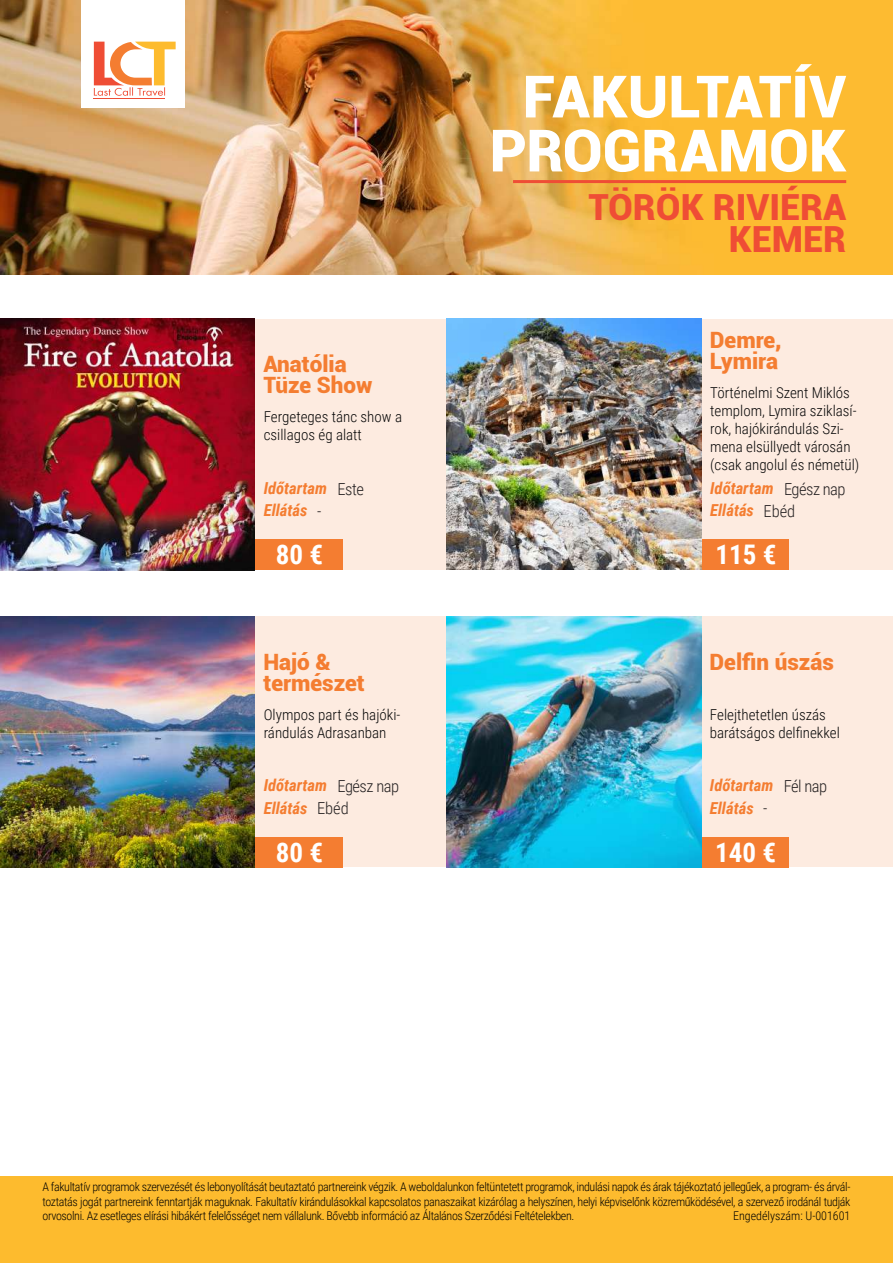
<style>
.page{position:relative;width:893px;height:1263px;background:#fff}
.page>*{position:absolute;margin:0;border:0;box-sizing:border-box;transform-origin:0 0}
.t1{font:900 58.5px/54px "Roboto";letter-spacing:-.005em;color:#fff;text-align:center}
.t2{font:900 36px/31.5px "Roboto";color:#ef4d35;text-align:right}
.t3{font:700 27px "Roboto Condensed";color:#fff}
.t4{font:900 22.5px/21px "Roboto";color:#f47d31}
.t5{font:italic 700 16.5px/22.5px "Roboto Condensed";color:#f47d31}
.t6{font:300 16.5px "Roboto Condensed";letter-spacing:-.03em;color:#231f20}
.t7{font:300 15px/18px "Roboto Condensed";color:#070707}
.t8{font:300 12px/14.4px "Roboto Condensed";letter-spacing:-.03em;color:#000;text-align:justify}
.t9{font:300 12px "Roboto Condensed";color:#000}
</style>
<div class="page">
<img style="left:0;top:0;width:893px;height:274px">
<div style="left:81px;top:0;width:103px;height:108px;background:#fff"></div>
<div style="left:0;top:1176px;width:893px;height:87px;background:#fdbb2e"></div>
<hr style="left:94px;top:98px;width:71px;height:1px;background:#ef4d35">
<svg style="left:94px;top:42px;width:82px;height:54px"></svg>
<hr style="left:513px;top:180px;width:333px;height:3px;background:#ef4d35">
<div style="left:0;top:319px;width:893px;height:250px;background:#fdebe0"></div>
<div style="left:0;top:617px;width:893px;height:250px;background:#fdebe0"></div>
<div style="left:255px;top:540px;width:88px;height:30px;background:#f47d31"></div>
<div style="left:255px;top:837px;width:88px;height:31px;background:#f47d31"></div>
<div style="left:702px;top:540px;width:87px;height:30px;background:#f47d31"></div>
<img style="left:0;top:319px;width:255px;height:251px">
<img style="left:0;top:617px;width:255px;height:251px">
<img style="left:446px;top:319px;width:255px;height:251px">
<div style="left:701px;top:837px;width:88px;height:31px;background:#f47d31"></div>
<img style="left:446px;top:617px;width:255px;height:251px">
<h1 class="t1" style="left:490px;top:67px;width:358px">FAKULTATÍV<br>PROGRAMOK</h1>
<h3 class="t4" style="left:263px;top:353px;width:110px">Anatólia<br>Tüze Show</h3>
<p class="t7" style="left:264px;top:407px;width:140px">Fergeteges tánc show a csillagos ég alatt</p>
<h3 class="t5" style="left:264px;top:476px;width:65px">Időtartam</h3>
<h3 class="t5" style="left:264px;top:498px;width:45px">Ellátás</h3>
<h3 class="t6" style="left:317px;top:499px;width:6px">-</h3>
<h3 class="t3" style="left:276px;top:536px;width:49px">80 €</h3>
<h3 class="t6" style="left:338px;top:477px;width:28px">Este</h3>
<h3 class="t4" style="left:263px;top:650px;width:103px">Hajó &amp; természet</h3>
<p class="t7" style="left:264px;top:705px;width:138px">Olympos part és hajóki&shy;rándulás Adrasanban</p>
<h3 class="t5" style="left:264px;top:773px;width:65px">Időtartam</h3>
<h3 class="t6" style="left:338px;top:774px;width:63px">Egész nap</h3>
<h3 class="t5" style="left:264px;top:796px;width:45px">Ellátás</h3>
<h3 class="t6" style="left:317px;top:797px;width:33px">Ebéd</h3>
<h3 class="t3" style="left:276px;top:833px;width:49px">80 €</h3>
<h2 class="t2" style="left:588px;top:190px;width:259px">TÖRÖK RIVIÉRA<br>KEMER</h2>
<h3 class="t4" style="left:710px;top:329px;width:73px">Demre,<br>Lymira</h3>
<p class="t7" style="left:710px;top:383px;width:151px">Történelmi Szent Miklós templom, Lymira sziklasí&shy;rok, hajókirándulás Szi&shy;mena elsüllyedt városán (csak angolul és németül)</p>
<h3 class="t5" style="left:710px;top:476px;width:65px">Időtartam</h3>
<h3 class="t6" style="left:784px;top:477px;width:63px">Egész nap</h3>
<h3 class="t5" style="left:710px;top:498px;width:45px">Ellátás</h3>
<h3 class="t6" style="left:763px;top:499px;width:33px">Ebéd</h3>
<h3 class="t3" style="left:715px;top:536px;width:62px">115 €</h3>
<h3 class="t4" style="left:710px;top:650px;width:126px">Delfin úszás</h3>
<p class="t7" style="left:710px;top:705px;width:131px">Felejthetetlen úszás barátságos delfinekkel</p>
<h3 class="t5" style="left:710px;top:773px;width:65px">Időtartam<br>Ellátás</h3>
<h3 class="t3" style="left:715px;top:833px;width:62px">140 €</h3>
<h3 class="t6" style="left:763px;top:797px;width:6px">-</h3>
<h3 class="t6" style="left:784px;top:774px;width:45px">Fél nap</h3>
<p class="t8" style="left:43px;top:1179px;width:809px">A fakultatív programok szervezését és lebonyolítását beutaztató partnereink végzik. A weboldalunkon feltüntetett programok, indulási napok és árak tájékoztató jellegűek, a program- és árvál&shy;toztatás jogát partnereink fenntartják maguknak. Fakultatív kirándulásokkal kapcsolatos panaszaikat kizárólag a helyszínen, helyi képviselőnk közreműködésével, a szervező irodánál tudják orvosolni. Az esetleges elírási hibákért felelősséget nem vállalunk. Bővebb információ az Általános Szerződési Feltételekben.</p>
<p class="t9" style="left:733px;top:1207px;width:119px">Engedélyszám: U-001601</p>
</div>
